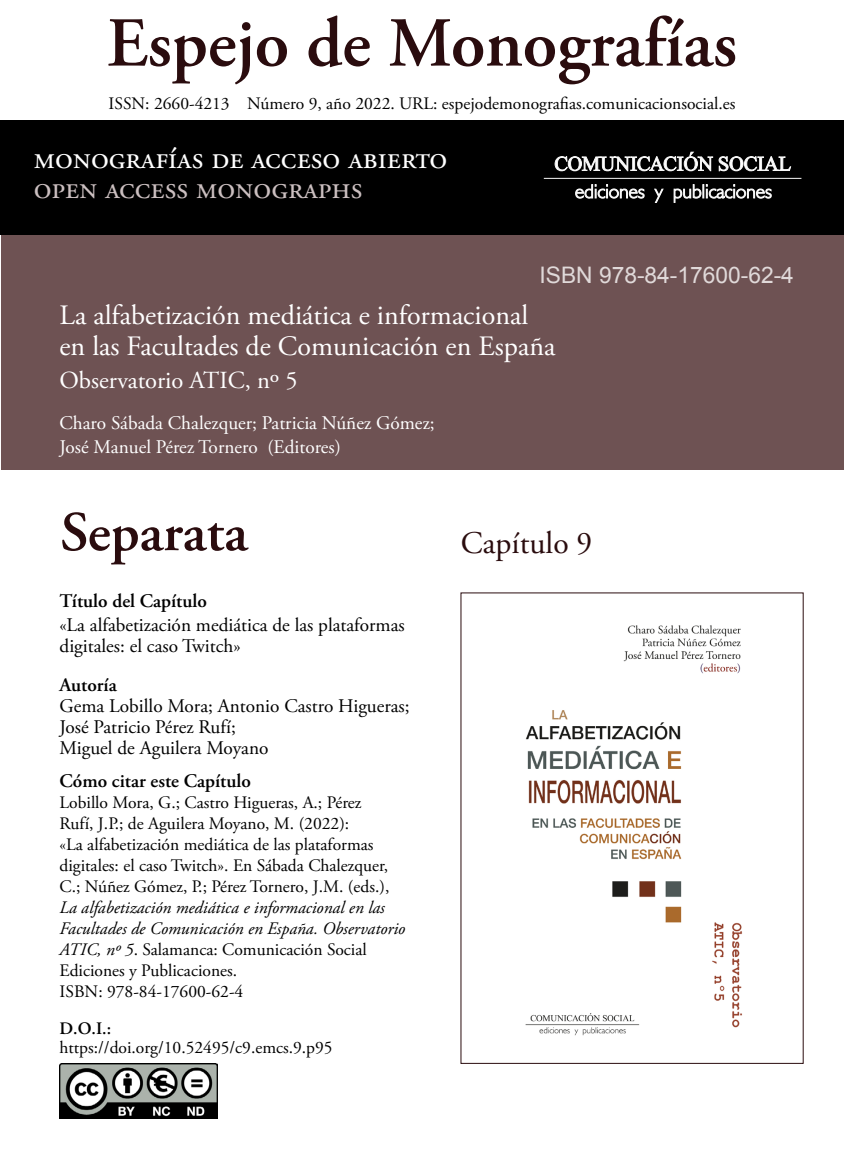
<style>
.page{position:relative;width:844px;height:1166px;background:#fff}
.page>*{position:absolute;margin:0;border:0;box-sizing:border-box;transform-origin:0 0}
.t1{font:600 70px "Adobe Garamond Pro";color:#2a0c0e}
.t2{font:600 56px "Adobe Garamond Pro";color:#2a0c0e}
.t3{font:31.5px "Adobe Garamond Pro";color:#fff}
.t4{font:31.5px "Adobe Garamond Pro";color:#cbbfc0}
.t5{font:31.5px "Adobe Garamond Pro";color:#2a0c0e}
.t6{font:28px/30.6px "Adobe Garamond Pro";color:#fff}
.t7{font:24.5px "Adobe Garamond Pro";letter-spacing:-.005em;color:#fff}
.t8{font:22.75px "Arial";color:#e0d9d9}
.Autor{font:19.25px/21px "Adobe Garamond Pro";letter-spacing:-.005em;color:#000}
.OA_etiquetas{font:19.25px/21px "Adobe Garamond Pro";color:#000}
.body{font:19.25px "Adobe Garamond Pro";color:#fff}
.body-2{font:19.25px "Adobe Garamond Pro";letter-spacing:-.02em;color:#fff}
.OA_etiquetas-2{font:600 19.25px "Adobe Garamond Pro";color:#000}
.Autor-2{font:600 19.25px "Adobe Garamond Pro";color:#000}
.Autor-3{font:17.5px/21px "Adobe Garamond Pro";color:#000}
.body-3{font:17.5px "Adobe Garamond Pro";color:#000}
.OA_etiquetas-3{font:17.5px "Adobe Garamond Pro";color:#000}
.OA_etiquetas-4{font:600 17.5px "Adobe Garamond Pro";color:#000}
.s1{font-style:italic}
</style>
<div class="page">
<img style="left:525px;top:625px;width:217px;height:411px">
<div style="left:1px;top:235px;width:842px;height:235px;background:#6e5253"></div>
<img style="left:60px;top:1063px;width:157px;height:55px">
<div style="left:0;top:120px;width:843px;height:115px;background:#000"></div>
<svg style="left:554px;top:152px;width:236px;height:19px"></svg>
<hr style="left:543px;top:178px;width:258px;height:1px;background:#f6f6f6">
<svg style="left:575px;top:184px;width:196px;height:19px"></svg>
<p class="t1" style="left:107px;top:3px;width:631px">Espejo de Monografías</p>
<p class="body-3" style="left:108px;top:93px;width:628px">ISSN: 2660-4213 Número 9, año 2022. URL: espejodemonografias.comunicacionsocial.es</p>
<p class="t3" style="left:34px;top:139px;width:415px">monografías de acceso abierto</p>
<p class="t4" style="left:34px;top:169px;width:330px">open access monographs</p>
<p class="t8" style="left:539px;top:260px;width:256px">ISBN 978-84-17600-62-4</p>
<p class="t6" style="left:60px;top:301px;width:497px">La alfabetización mediática e informacional en las Facultades de Comunicación en España</p>
<p class="t7" style="left:60px;top:365px;width:240px">Observatorio ATIC, nº 5</p>
<p class="body" style="left:60px;top:411px;width:376px">Charo Sábada Chalezquer; Patricia Núñez Gómez;</p>
<p class="body-2" style="left:60px;top:436px;width:283px">José Manuel Pérez Tornero (Editores)</p>
<p class="t2" style="left:60px;top:500px;width:189px">Separata</p>
<p class="OA_etiquetas-2" style="left:60px;top:589px;width:149px">Título del Capítulo</p>
<p class="OA_etiquetas" style="left:60px;top:615px;width:346px">«La alfabetización mediática de las plataformas digitales: el caso Twitch»</p>
<p class="OA_etiquetas-2" style="left:60px;top:673px;width:59px">Autoría</p>
<p class="Autor" style="left:60px;top:696px;width:351px">Gema Lobillo Mora; Antonio Castro Higueras;<br>José Patricio Pérez Rufí;<br>Miguel de Aguilera Moyano</p>
<p class="Autor-2" style="left:60px;top:770px;width:193px">Cómo citar este Capítulo</p>
<p class="Autor-3" style="left:60px;top:792px;width:347px">Lobillo Mora, G.; Castro Higueras, A.; Pérez<br>Rufí, J.P.; de Aguilera Moyano, M. (2022):<br>«La alfabetización mediática de las plataformas digitales: el caso Twitch». En Sábada Chalezquer, C.; Núñez Gómez, P.; Pérez Tornero, J.M. (eds.), <span class="s1">La alfabetización mediática e informacional en las Facultades de Comunicación en España. Observatorio ATIC, nº 5</span>. Salamanca: Comunicación Social Ediciones y Publicaciones.</p>
<p class="body-3" style="left:60px;top:981px;width:185px">ISBN: 978-84-17600-62-4</p>
<p class="OA_etiquetas-4" style="left:60px;top:1018px;width:53px">D.O.I.:</p>
<p class="OA_etiquetas-3" style="left:60px;top:1037px;width:274px">https://doi.org/10.52495/c9.emcs.9.p95</p>
<p class="t5" style="left:461px;top:524px;width:133px">Capítulo 9</p>
</div>
